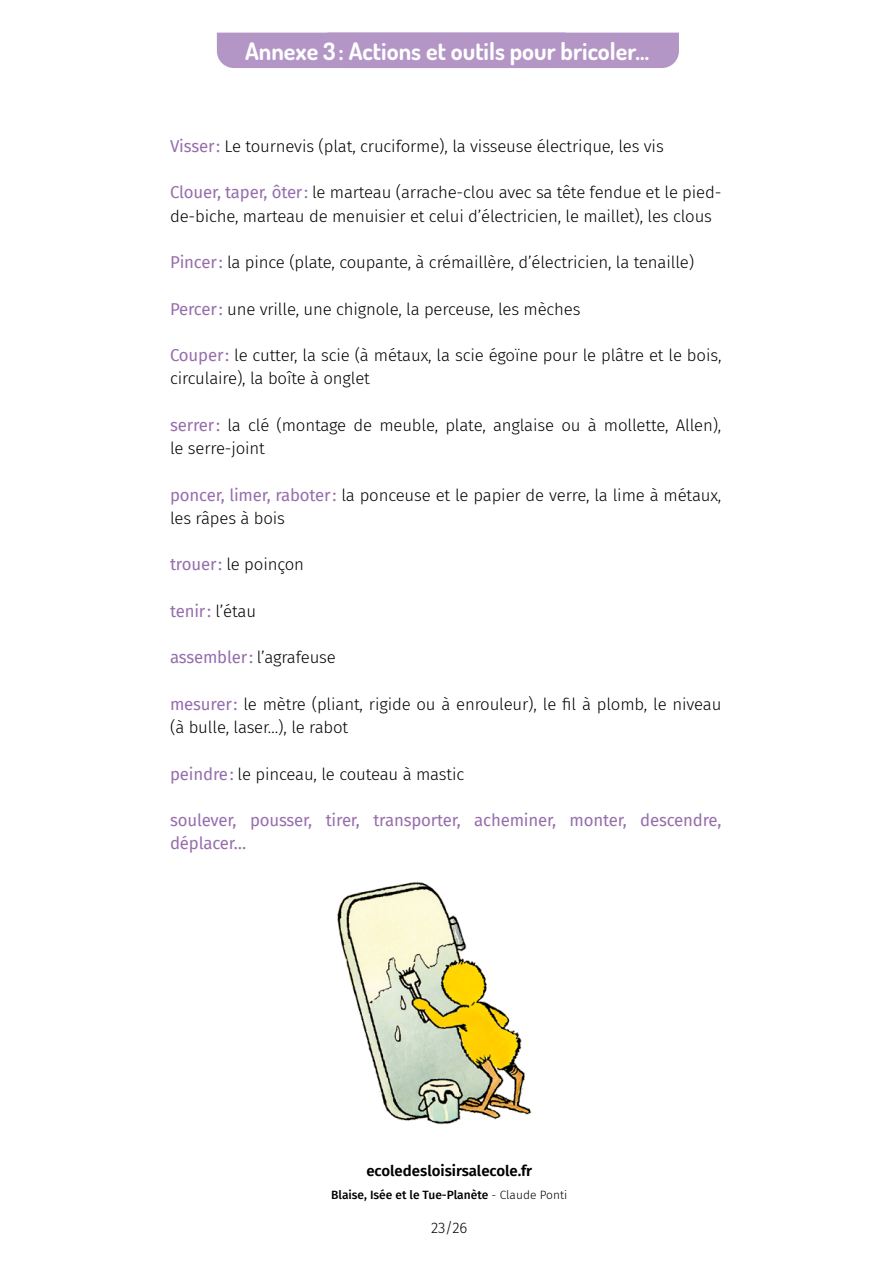
<style>
.page{position:relative;width:893px;height:1263px;background:#fff}
.page>*{position:absolute;margin:0;border:0;box-sizing:border-box;transform-origin:0 0}
.t1{font:700 24px "Dosis";color:#fff}
.t2{font:300 16.8px/23.2px "Fira Sans";letter-spacing:-.01em;color:#000}
.t3{font:16.8px/23.2px "Fira Sans";letter-spacing:-.01em;color:#966ead}
.t4{font:600 15px "Fira Sans";color:#000}
.t5{font:300 15px "Fira Sans";color:#000}
.t6{font:500 12px "Fira Sans";color:#000}
.s1{font-weight:400;color:#966ead}
.s2{font-weight:300;color:#000}
.s3{font-weight:300}
</style>
<div class="page">
<div style="left:217px;top:33px;width:462px;height:35px;background:#b496c6"></div>
<img style="left:337px;top:882px;width:195px;height:243px">
<h1 class="t1" style="left:245px;top:35px;width:406px">Annexe 3: Actions et outils pour bricoler…</h1>
<h1 class="t1" style="left:409px;top:35px;width:75px">Annexe</h1>
<p class="t2" style="left:170px;top:134px;width:495px"><span class="s1">Visser:</span> Le tournevis (plat, cruciforme), la visseuse électrique, les vis</p>
<p class="t2" style="left:170px;top:181px;width:553px"><span class="s1">Clouer, taper, ôter:</span> le marteau (arrache-clou avec sa tête fendue et le pied&shy;de-biche, marteau de menuisier et celui d’électricien, le maillet), les clous</p>
<p class="t2" style="left:170px;top:250px;width:526px"><span class="s1">Pincer:</span> la pince (plate, coupante, à crémaillère, d’électricien, la tenaille)</p>
<p class="t2" style="left:170px;top:297px;width:412px"><span class="s1">Percer:</span> une vrille, une chignole, la perceuse, les mèches</p>
<p class="t2" style="left:170px;top:343px;width:553px"><span class="s1">Couper:</span> le cutter, la scie (à métaux, la scie égoïne pour le plâtre et le bois, circulaire), la boîte à onglet</p>
<p class="t2" style="left:170px;top:413px;width:553px"><span class="s1">serrer:</span> la clé (montage de meuble, plate, anglaise ou à mollette, Allen), le serre-joint</p>
<p class="t2" style="left:170px;top:483px;width:553px"><span class="s1">poncer, limer, raboter:</span> la ponceuse et le papier de verre, la lime à métaux, les râpes à bois</p>
<p class="t2" style="left:170px;top:553px;width:135px"><span class="s1">trouer:</span> le poinçon</p>
<p class="t3" style="left:170px;top:599px;width:88px">tenir: <span class="s2">l’étau</span></p>
<p class="t2" style="left:170px;top:646px;width:167px"><span class="s1">assembler:</span> l’agrafeuse</p>
<p class="t2" style="left:170px;top:692px;width:553px"><span class="s1">mesurer:</span> le mètre (pliant, rigide ou à enrouleur), le fil à plomb, le niveau (à bulle, laser…), le rabot</p>
<p class="t2" style="left:170px;top:762px;width:296px"><span class="s1">peindre:</span> le pinceau, le couteau à mastic</p>
<p class="t3" style="left:170px;top:808px;width:553px">soulever, pousser, tirer, transporter, acheminer, monter, descendre, déplacer…</p>
<p class="t4" style="left:366px;top:1159px;width:167px">ecoledesloisirsalecole.fr</p>
<p class="t6" style="left:331px;top:1185px;width:238px">Blaise, Isée et le Tue-Planète <span class="s3">- Claude Ponti</span></p>
<p class="t5" style="left:431px;top:1217px;width:38px">23/26</p>
</div>
